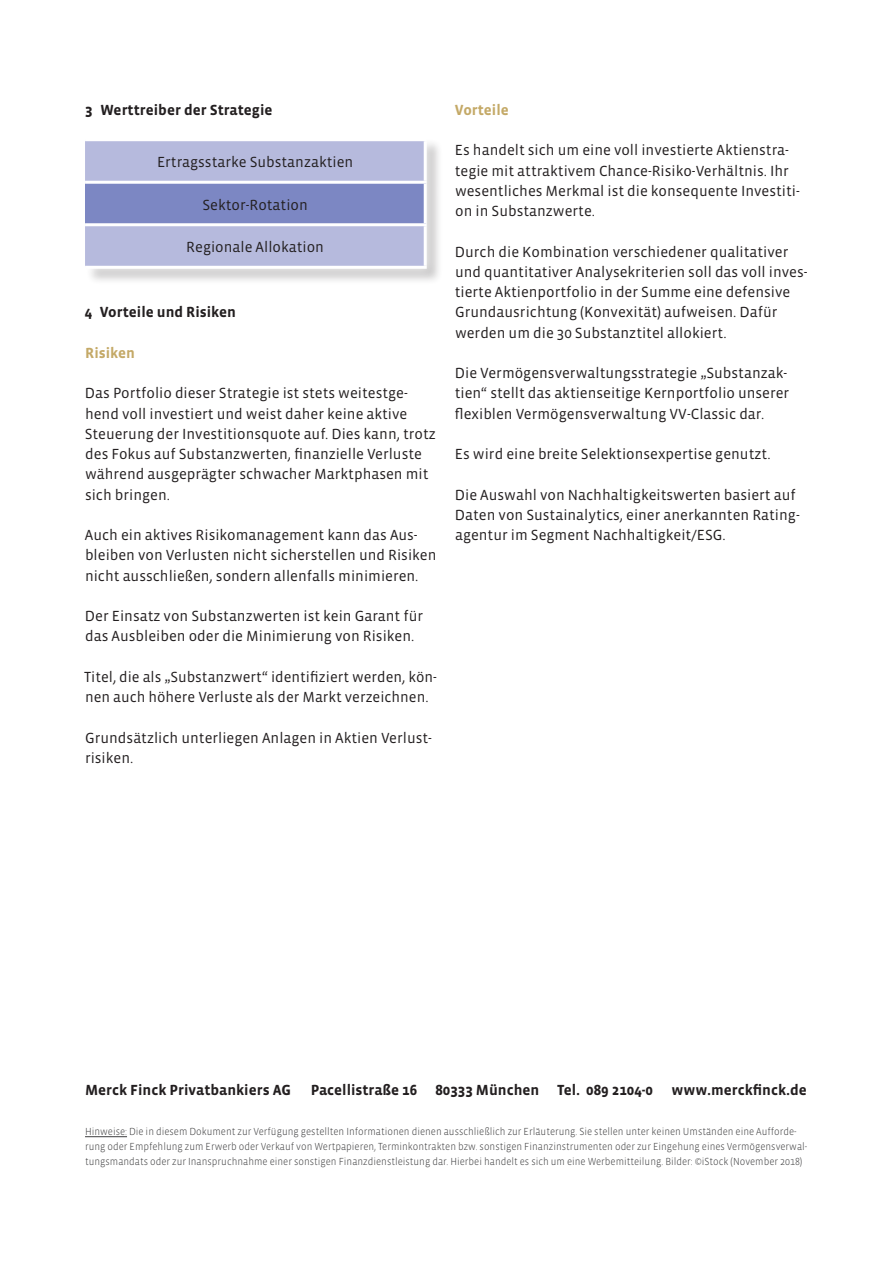
<style>
.page{position:relative;width:893px;height:1263px;background:#fff}
.page>*{position:absolute;margin:0;border:0;box-sizing:border-box;transform-origin:0 0}
.Fließtext{font:15px/20.2px "Vista Sans OT";color:#231f20}
.Fließtext-2{font:700 15px "Vista Sans OT";color:#231f20}
.Fließtext-3{font:700 15px "Vista Sans OT";color:#c4a967}
.t1{font:300 10.5px/15px "Vista Sans OT";color:#3e3e3f;scale:.94 1}
</style>
<div class="page">
<hr style="left:85px;top:1136px;width:42px;height:1px;background:#3e3e3f">
<div style="left:85px;top:138px;width:358px;height:147px;background:#231f20;opacity:.25"></div>
<div style="left:75px;top:128px;width:362px;height:150px;background:#fff;opacity:.75"></div>
<div style="left:85px;top:141px;width:339px;height:125px;background:#b6badd"></div>
<div style="left:85px;top:182px;width:340px;height:43px;background:#7c87c3"></div>
<hr style="left:424px;top:141px;width:3px;height:40px;background:#fff">
<hr style="left:85px;top:181px;width:342px;height:3px;background:#fff">
<hr style="left:424px;top:184px;width:3px;height:39px;background:#fff">
<hr style="left:85px;top:223px;width:342px;height:3px;background:#fff">
<hr style="left:424px;top:226px;width:3px;height:40px;background:#fff">
<hr style="left:85px;top:266px;width:342px;height:3px;background:#fff">
<hr style="left:85px;top:138px;width:342px;height:3px;background:#fff">
<p class="Fließtext-2" style="left:85px;top:102px;width:189px">3 Werttreiber der Strategie</p>
<p class="Fließtext" style="left:157px;top:152px;width:198px">Ertragsstarke Substanzaktien</p>
<p class="Fließtext" style="left:202px;top:195px;width:107px">Sektor-Rotation</p>
<p class="Fließtext" style="left:186px;top:237px;width:139px">Regionale Allokation</p>
<p class="Fließtext-2" style="left:85px;top:305px;width:153px">4 Vorteile und Risiken</p>
<p class="Fließtext-3" style="left:85px;top:345px;width:51px">Risiken</p>
<p class="Fließtext" style="left:85px;top:383px;width:353px">Das Portfolio dieser Strategie ist stets weitestge&shy;hend voll investiert und weist daher keine aktive Steuerung der Investitionsquote auf. Dies kann, trotz des Fokus auf Substanzwerten, finanzielle Verluste während ausgeprägter schwacher Marktphasen mit sich bringen.</p>
<p class="Fließtext" style="left:85px;top:525px;width:353px">Auch ein aktives Risikomanagement kann das Aus&shy;bleiben von Verlusten nicht sicherstellen und Risiken nicht ausschließen, sondern allenfalls minimieren.</p>
<p class="Fließtext" style="left:85px;top:606px;width:340px">Der Einsatz von Substanzwerten ist kein Garant für das Ausbleiben oder die Minimierung von Risiken.</p>
<p class="Fließtext" style="left:84px;top:667px;width:354px">Titel, die als „Substanzwert“ identifiziert werden, kön&shy;nen auch höhere Verluste als der Markt verzeichnen.</p>
<p class="Fließtext" style="left:85px;top:728px;width:348px">Grundsätzlich unterliegen Anlagen in Aktien Verlust&shy;risiken.</p>
<p class="Fließtext-3" style="left:455px;top:102px;width:55px">Vorteile</p>
<p class="Fließtext" style="left:455px;top:140px;width:346px">Es handelt sich um eine voll investierte Aktienstra&shy;tegie mit attraktivem Chance-Risiko-Verhältnis. Ihr wesentliches Merkmal ist die konsequente Investiti&shy;on in Substanzwerte.</p>
<p class="Fließtext" style="left:455px;top:242px;width:354px">Durch die Kombination verschiedener qualitativer und quantitativer Analysekriterien soll das voll inves&shy;tierte Aktienportfolio in der Summe eine defensive Grundausrichtung (Konvexität) aufweisen. Dafür werden um die 30 Substanztitel allokiert.</p>
<p class="Fließtext" style="left:454px;top:363px;width:336px">Die Vermögensverwaltungsstrategie „Substanzak&shy;tien“ stellt das aktienseitige Kernportfolio unserer flexiblen Vermögensverwaltung VV-Classic dar.</p>
<p class="Fließtext" style="left:455px;top:444px;width:317px">Es wird eine breite Selektionsexpertise genutzt.</p>
<p class="Fließtext" style="left:455px;top:485px;width:346px">Die Auswahl von Nachhaltigkeitswerten basiert auf<br>Daten von Sustainalytics, einer anerkannten Rating&shy;agentur im Segment Nachhaltigkeit/ESG.</p>
<p class="Fließtext-2" style="left:85px;top:1082px;width:208px">Merck Finck Privatbankiers AG</p>
<p class="Fließtext-2" style="left:311px;top:1082px;width:498px">Pacellistraße 16 80333 München Tel. 089 2104-0 www.merckfinck.de</p>
<p class="t1" style="left:85px;top:1124px;width:770px">Hinweise: Die in diesem Dokument zur Verfügung gestellten Informationen dienen ausschließlich zur Erläuterung. Sie stellen unter keinen Umständen eine Aufforde&shy;rung oder Empfehlung zum Erwerb oder Verkauf von Wertpapieren, Terminkontrakten bzw. sonstigen Finanzinstrumenten oder zur Eingehung eines Vermögensverwal&shy;tungsmandats oder zur Inanspruchnahme einer sonstigen Finanzdienstleistung dar. Hierbei handelt es sich um eine Werbemitteilung. Bilder: ©iStock (November 2018)</p>
</div>
